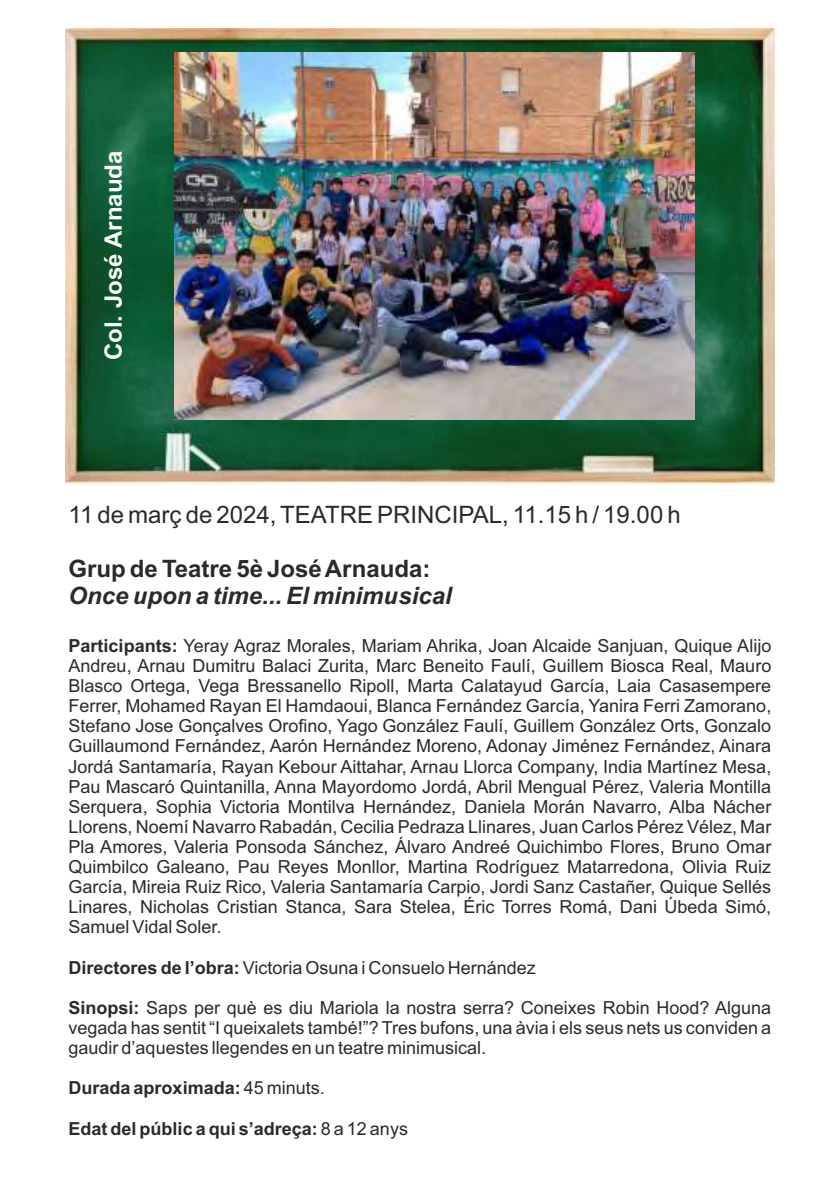
<style>
.page{position:relative;width:840px;height:1191px;background:#fff}
.page>*{position:absolute;margin:0;border:0;box-sizing:border-box;transform-origin:0 0}
.t1{font:24px "Arial";color:#2b2a29}
.t2{font:italic 700 24px "Arial";color:#2b2a29}
.t3{font:700 24px "Arial";color:#2b2a29}
.t4{font:700 24px "Arial";color:#fefefe}
.t5{font:18px/20.2px "Arial";color:#2b2a29;text-align:justify}
.t6{font:700 18px "Arial";color:#2b2a29}
.s1{font-weight:700}
.s2{font-weight:400}
</style>
<div class="page">
<img style="left:65px;top:28px;width:709px;height:454px">
<img style="left:174px;top:52px;width:520px;height:367px">
<h1 class="t4" style="left:104px;top:360px;width:211px;rotate:-90deg">Col. José Arnauda</h1>
<h1 class="t1" style="left:69px;top:505px;width:613px">11 de març de 2024, TEATRE PRINCIPAL, 11.15 h / 19.00 h</h1>
<h1 class="t3" style="left:69px;top:559px;width:363px">Grup de Teatre 5è José Arnauda:</h1>
<h1 class="t2" style="left:69px;top:586px;width:384px">Once upon a time... El minimusical</h1>
<p class="t5" style="left:68px;top:637px;width:704px"><span class="s1">Participants:</span> Yeray Agraz Morales, Mariam Ahrika, Joan Alcaide Sanjuan, Quique Alijo Andreu, Arnau Dumitru Balaci Zurita, Marc Beneito Faulí, Guillem Biosca Real, Mauro Blasco Ortega, Vega Bressanello Ripoll, Marta Calatayud García, Laia Casasempere Ferrer, Mohamed Rayan El Hamdaoui, Blanca Fernández García, Yanira Ferri Zamorano, Stefano Jose Gonçalves Orofino, Yago González Faulí, Guillem González Orts, Gonzalo Guillaumond Fernández, Aarón Hernández Moreno, Adonay Jiménez Fernández, Ainara Jordá Santamaría, Rayan Kebour Aittahar, Arnau Llorca Company, India Martínez Mesa, Pau Mascaró Quintanilla, Anna Mayordomo Jordá, Abril Mengual Pérez, Valeria Montilla Serquera, Sophia Victoria Montilva Hernández, Daniela Morán Navarro, Alba Nácher Llorens, Noemí Navarro Rabadán, Cecilia Pedraza Llinares, Juan Carlos Pérez Vélez, Mar Pla Amores, Valeria Ponsoda Sánchez, Álvaro Andreé Quichimbo Flores, Bruno Omar Quimbilco Galeano, Pau Reyes Monllor, Martina Rodríguez Matarredona, Olivia Ruiz García, Mireia Ruiz Rico, Valeria Santamaría Carpio, Jordi Sanz Castañer, Quique Sellés Linares, Nicholas Cristian Stanca, Sara Stelea, Éric Torres Romá, Dani Úbeda Simó, Samuel Vidal Soler.</p>
<p class="t5" style="left:68px;top:959px;width:468px"><span class="s1">Directores de l’obra:</span> Victoria Osuna i Consuelo Hernández</p>
<p class="t5" style="left:68px;top:999px;width:703px"><span class="s1">Sinopsi:</span> Saps per què es diu Mariola la nostra serra? Coneixes Robin Hood? Alguna vegada has sentit “I queixalets també!”? Tres bufons, una àvia i els seus nets us conviden a gaudir d’aquestes llegendes en un teatre minimusical.</p>
<p class="t6" style="left:68px;top:1081px;width:258px">Durada aproximada: <span class="s2">45 minuts.</span></p>
<p class="t6" style="left:68px;top:1121px;width:341px">Edat del públic a qui s’adreça: <span class="s2">8 a 12 anys</span></p>
</div>
